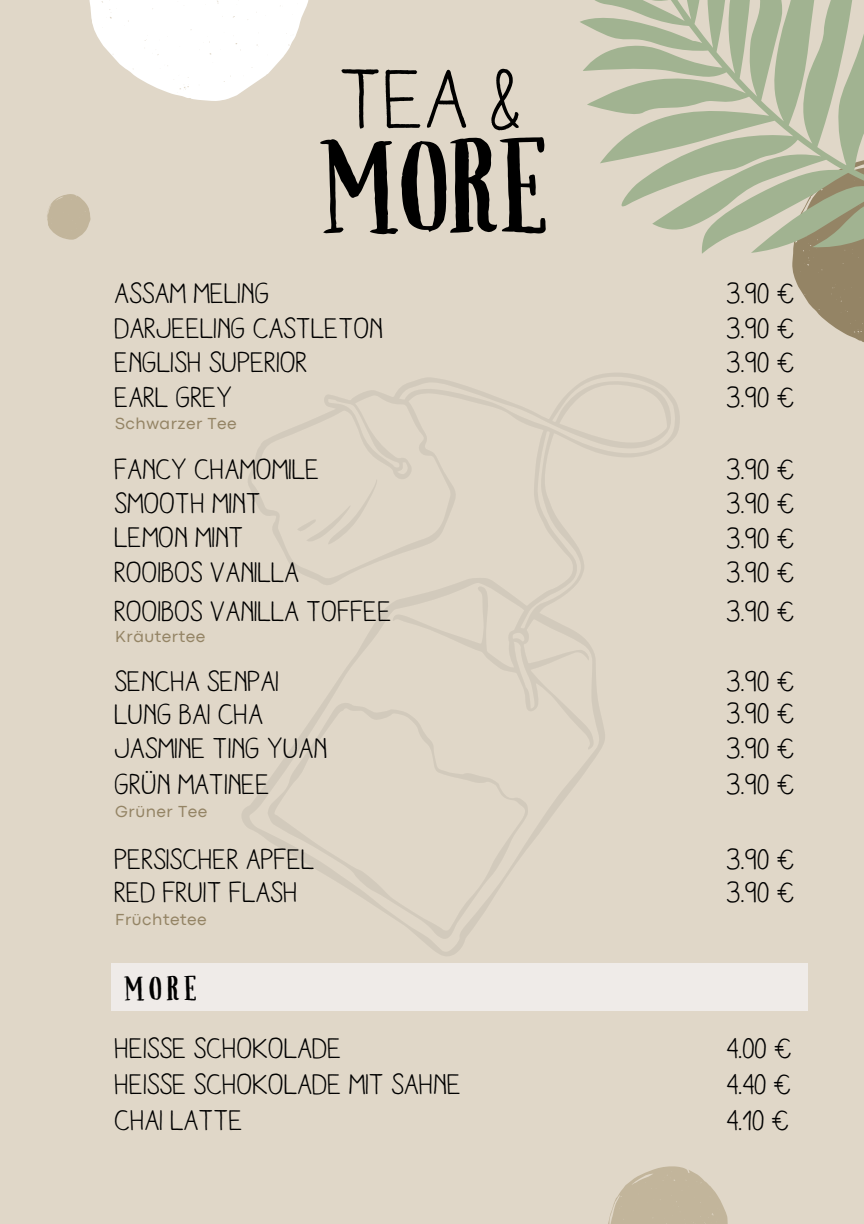
<style>
.page{position:relative;width:864px;height:1224px;background:#e0d7c8}
.page>*{position:absolute;margin:0;border:0;box-sizing:border-box;transform-origin:0 0}
.t1{font:157.8px "Ahorn";color:#000}
.t2{font:85px "Aracne Reg";color:#000}
.t3{font:40.6px "Ahorn";color:#000}
.t4{font:29px "Aracne Reg";color:#000}
.t5{font:16.6px "Codec Pro";letter-spacing:.03em;color:#948465}
</style>
<div class="page">
<svg style="left:242px;top:373px;width:438px;height:583px"></svg>
<div style="left:111px;top:964px;width:697px;height:47px;background:#efebe8"></div>
<svg style="left:89px;top:0;width:220px;height:101px"></svg>
<svg style="left:580px;top:0;width:284px;height:342px"></svg>
<svg style="left:608px;top:1166px;width:120px;height:58px"></svg>
<svg style="left:47px;top:194px;width:44px;height:46px"></svg>
<p class="t2" style="left:341px;top:54px;width:185px">TEA &amp;</p>
<p class="t1" style="left:319px;top:113px;width:231px">MORE</p>
<p class="t4" style="left:115px;top:278px;width:157px">ASSAM MELING</p>
<h4 class="t4" style="left:727px;top:278px;width:69px">3.90 €</h4>
<h4 class="t4" style="left:115px;top:313px;width:270px">DARJEELING CASTLETON</h4>
<h2 class="t4" style="left:727px;top:313px;width:69px">3.90 €</h2>
<h1 class="t4" style="left:115px;top:347px;width:195px">ENGLISH SUPERIOR</h1>
<p class="t4" style="left:727px;top:347px;width:69px">3.90 €</p>
<h4 class="t4" style="left:115px;top:382px;width:119px">EARL GREY</h4>
<h4 class="t4" style="left:727px;top:382px;width:69px">3.90 €</h4>
<h4 class="t5" style="left:115px;top:417px;width:123px">Schwarzer Tee</h4>
<h4 class="t4" style="left:115px;top:453px;width:207px">FANCY CHAMOMILE</h4>
<h4 class="t4" style="left:727px;top:453px;width:69px">3.90 €</h4>
<h4 class="t4" style="left:115px;top:488px;width:148px">SMOOTH MINT</h4>
<h4 class="t4" style="left:727px;top:488px;width:69px">3.90 €</h4>
<h4 class="t4" style="left:115px;top:522px;width:131px">LEMON MINT</h4>
<p class="t4" style="left:727px;top:523px;width:69px">3.90 €</p>
<h4 class="t4" style="left:115px;top:557px;width:186px">ROOIBOS VANILLA</h4>
<h4 class="t4" style="left:727px;top:556px;width:69px">3.90 €</h4>
<h4 class="t4" style="left:115px;top:595px;width:279px">ROOIBOS VANILLA TOFFEE</h4>
<h4 class="t4" style="left:727px;top:596px;width:69px">3.90 €</h4>
<h4 class="t5" style="left:115px;top:631px;width:92px">Kräutertee</h4>
<p class="t4" style="left:115px;top:666px;width:166px">SENCHA SENPAI</p>
<h4 class="t4" style="left:727px;top:666px;width:69px">3.90 €</h4>
<h4 class="t4" style="left:115px;top:699px;width:150px">LUNG BAI CHA</h4>
<h4 class="t4" style="left:727px;top:698px;width:69px">3.90 €</h4>
<h4 class="t4" style="left:115px;top:733px;width:214px">JASMINE TING YUAN</h4>
<h4 class="t4" style="left:727px;top:733px;width:69px">3.90 €</h4>
<h4 class="t4" style="left:115px;top:769px;width:157px">GRÜN MATINEE</h4>
<p class="t4" style="left:727px;top:769px;width:69px">3.90 €</p>
<p class="t5" style="left:115px;top:806px;width:94px">Grüner Tee</p>
<h4 class="t4" style="left:115px;top:844px;width:202px">PERSISCHER APFEL</h4>
<h4 class="t4" style="left:115px;top:877px;width:185px">RED FRUIT FLASH</h4>
<h4 class="t5" style="left:115px;top:913px;width:93px">Früchtetee</h4>
<h4 class="t3" style="left:124px;top:970px;width:74px">MORE</h4>
<h4 class="t4" style="left:115px;top:1033px;width:229px">HEISSE SCHOKOLADE</h4>
<h4 class="t4" style="left:115px;top:1068px;width:348px">HEISSE SCHOKOLADE MIT SAHNE</h4>
<h4 class="t4" style="left:115px;top:1104px;width:130px">CHAI LATTE</h4>
<h3 class="t4" style="left:727px;top:844px;width:69px">3.90 €</h3>
<h4 class="t4" style="left:727px;top:877px;width:69px">3.90 €</h4>
<h4 class="t4" style="left:727px;top:1033px;width:67px">4.00 €</h4>
<h4 class="t4" style="left:727px;top:1068px;width:66px">4.40 €</h4>
<p class="t4" style="left:727px;top:1104px;width:64px">4.10 €</p>
</div>
